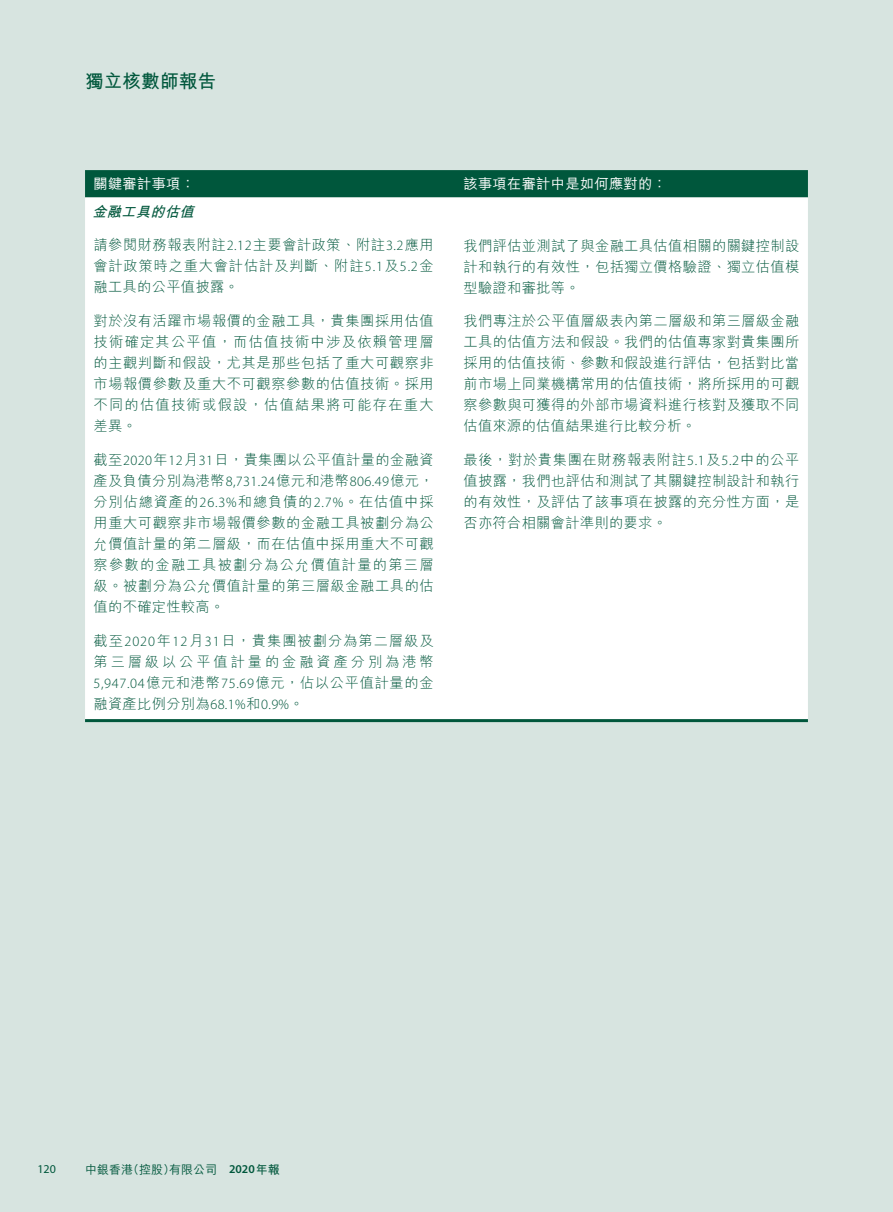
<style>
.page{position:relative;width:893px;height:1212px;background:#fff}
.page>*{position:absolute;margin:0;border:0;box-sizing:border-box;transform-origin:0 0}
.t1{font:700 18.75px "M Hei HK";color:#00573c}
.t2{font:300 14.25px/21px "M Hei HK";letter-spacing:.025em;color:#00573c;text-align:justify}
.t3{font:500 14.25px "M Hei HK";letter-spacing:.02em;color:#fff}
.t4{font:italic 700 14.25px "M Hei HK";color:#00573c}
.t5{font:500 12px "M Hei HK";color:#00573c}
.t6{font:12px "Myriad Pro";color:#00573c}
.s1{font-family:"Myriad Pro"}
.s2{font-family:"Myriad Pro";font-weight:600}
.s3{font-weight:700}
</style>
<div class="page">
<div style="left:0;top:0;width:892px;height:1212px;background:#d7e4e0"></div>
<div style="left:85px;top:170px;width:723px;height:27px;background:#00573c"></div>
<div style="left:85px;top:197px;width:723px;height:522px;background:#fff"></div>
<hr style="left:85px;top:719px;width:370px;height:3px;background:#00573c">
<hr style="left:455px;top:719px;width:353px;height:3px;background:#00573c">
<h1 class="t1" style="left:85px;top:67px;width:133px">獨立核數師報告</h1>
<p class="t3" style="left:94px;top:174px;width:103px">關鍵審計事項：</p>
<p class="t3" style="left:463px;top:174px;width:205px">該事項在審計中是如何應對的：</p>
<p class="t4" style="left:92px;top:201px;width:108px">金融工具的估值</p>
<p class="t2" style="left:94px;top:234px;width:342px">請參閱財務報表附註<span class="s1">2.12</span>主要會計政策、附註<span class="s1">3.2</span>應用會計政策時之重大會計估計及判斷、附註<span class="s1">5.1</span>及<span class="s1">5.2</span>金融工具的公平值披露。</p>
<p class="t2" style="left:94px;top:310px;width:342px">對於沒有活躍市場報價的金融工具，貴集團採用估值技術確定其公平值，而估值技術中涉及依賴管理層的主觀判斷和假設，尤其是那些包括了重大可觀察非市場報價參數及重大不可觀察參數的估值技術。採用不同的估值技術或假設，估值結果將可能存在重大差異。</p>
<p class="t2" style="left:94px;top:449px;width:342px">截至<span class="s1">2020</span>年<span class="s1">12</span>月<span class="s1">31</span>日，貴集團以公平值計量的金融資產及負債分別為港幣<span class="s1">8,731.24</span>億元和港幣<span class="s1">806.49</span>億元，分別佔總資產的<span class="s1">26.3%</span>和總負債的<span class="s1">2.7%</span>。在估值中採用重大可觀察非市場報價參數的金融工具被劃分為公允價值計量的第二層級，而在估值中採用重大不可觀察參數的金融工具被劃分為公允價值計量的第三層級。被劃分為公允價值計量的第三層級金融工具的估值的不確定性較高。</p>
<p class="t2" style="left:94px;top:630px;width:342px">截至<span class="s1">2020</span>年<span class="s1">12</span>月<span class="s1">31</span>日，貴集團被劃分為第二層級及第三層級以公平值計量的金融資產分別為港幣<span class="s1">5,947.04</span>億元和港幣<span class="s1">75.69</span>億元，佔以公平值計量的金融資產比例分別為<span class="s1">68.1%</span>和<span class="s1">0.9%</span>。</p>
<p class="t2" style="left:463px;top:235px;width:337px">我們評估並測試了與金融工具估值相關的關鍵控制設計和執行的有效性，包括獨立價格驗證、獨立估值模型驗證和審批等。</p>
<p class="t2" style="left:463px;top:310px;width:337px">我們專注於公平值層級表內第二層級和第三層級金融工具的估值方法和假設。我們的估值專家對貴集團所採用的估值技術、參數和假設進行評估，包括對比當前市場上同業機構常用的估值技術，將所採用的可觀察參數與可獲得的外部市場資料進行核對及獲取不同估值來源的估值結果進行比較分析。</p>
<p class="t2" style="left:463px;top:449px;width:337px">最後，對於貴集團在財務報表附註<span class="s1">5.1</span>及<span class="s1">5.2</span>中的公平值披露，我們也評估和測試了其關鍵控制設計和執行的有效性，及評估了該事項在披露的充分性方面，是否亦符合相關會計準則的要求。</p>
<p class="t6" style="left:37px;top:1161px;width:20px">120</p>
<p class="t5" style="left:85px;top:1160px;width:196px">中銀香港（控股）有限公司 <span class="s2">2020</span><span class="s3">年報</span></p>
</div>
